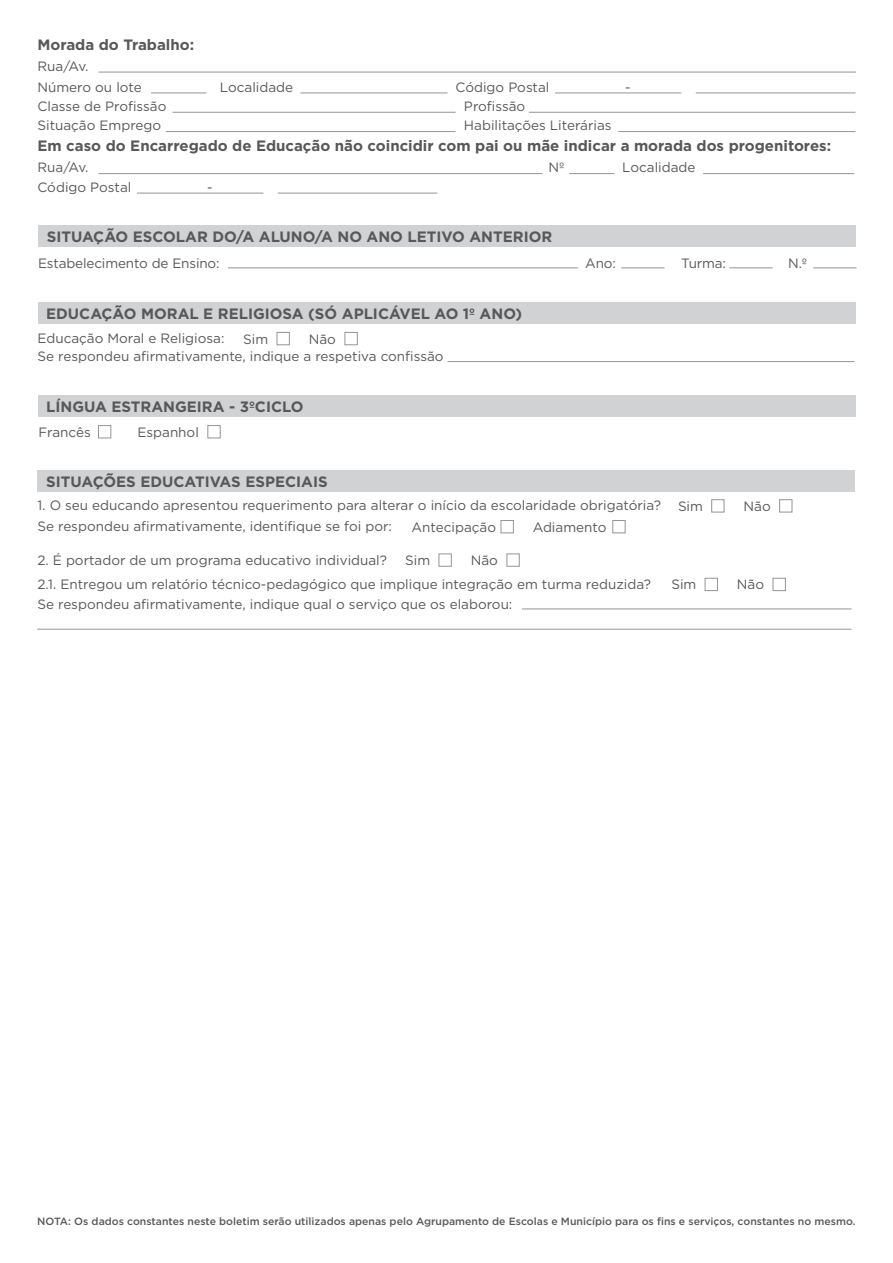
<style>
.page{position:relative;width:893px;height:1263px;background:#fff}
.page>*{position:absolute;margin:0;border:0;box-sizing:border-box;transform-origin:0 0}
.t1{font:700 15px "Gotham";color:#57585a}
.t2{font:13.5px/19.4px "Gotham";color:#57585a}
.t3{font:500 10.5px "Gotham";color:#57585a}
</style>
<div class="page">
<div style="left:38px;top:302px;width:817px;height:21px;background:#d1d2d4"></div>
<hr style="left:447px;top:361px;width:407px;height:1px;background:#939598">
<hr style="left:98px;top:72px;width:758px;height:1px;background:#939598">
<hr style="left:98px;top:173px;width:444px;height:1px;background:#939598">
<hr style="left:569px;top:173px;width:45px;height:1px;background:#939598">
<hr style="left:703px;top:173px;width:151px;height:1px;background:#939598">
<hr style="left:172px;top:112px;width:284px;height:1px;background:#939598">
<hr style="left:166px;top:131px;width:290px;height:1px;background:#939598">
<hr style="left:529px;top:112px;width:326px;height:1px;background:#939598">
<hr style="left:618px;top:131px;width:237px;height:1px;background:#939598">
<hr style="left:151px;top:93px;width:55px;height:1px;background:#939598">
<hr style="left:300px;top:93px;width:147px;height:1px;background:#939598">
<div style="left:277px;top:332px;width:13px;height:13px;border:1px solid #939598"></div>
<div style="left:345px;top:332px;width:12px;height:13px;border:1px solid #939598"></div>
<hr style="left:555px;top:93px;width:126px;height:1px;background:#939598">
<hr style="left:137px;top:193px;width:126px;height:1px;background:#939598">
<hr style="left:696px;top:93px;width:159px;height:1px;background:#939598">
<hr style="left:278px;top:193px;width:159px;height:1px;background:#939598">
<div style="left:38px;top:226px;width:818px;height:21px;background:#d1d2d4"></div>
<hr style="left:228px;top:268px;width:350px;height:1px;background:#939598">
<hr style="left:621px;top:268px;width:44px;height:1px;background:#939598">
<hr style="left:729px;top:268px;width:44px;height:1px;background:#939598">
<hr style="left:813px;top:268px;width:43px;height:1px;background:#939598">
<div style="left:38px;top:395px;width:817px;height:21px;background:#d1d2d4"></div>
<div style="left:98px;top:425px;width:13px;height:13px;border:1px solid #939598"></div>
<div style="left:208px;top:425px;width:12px;height:13px;border:1px solid #939598"></div>
<div style="left:37px;top:470px;width:818px;height:21px;background:#d1d2d4"></div>
<hr style="left:522px;top:609px;width:329px;height:1px;background:#939598">
<hr style="left:37px;top:629px;width:814px;height:1px;background:#939598">
<div style="left:711px;top:499px;width:13px;height:13px;border:1px solid #939598"></div>
<div style="left:501px;top:520px;width:12px;height:13px;border:1px solid #939598"></div>
<div style="left:439px;top:554px;width:12px;height:12px;border:1px solid #939598"></div>
<div style="left:705px;top:578px;width:13px;height:13px;border:1px solid #939598"></div>
<div style="left:779px;top:499px;width:13px;height:13px;border:1px solid #939598"></div>
<div style="left:613px;top:520px;width:12px;height:13px;border:1px solid #939598"></div>
<div style="left:773px;top:578px;width:13px;height:13px;border:1px solid #939598"></div>
<p class="t1" style="left:38px;top:34px;width:158px">Morada do Trabalho:</p>
<p class="t2" style="left:38px;top:56px;width:53px">Rua/Av.</p>
<p class="t2" style="left:38px;top:77px;width:106px">Número ou lote</p>
<p class="t2" style="left:220px;top:77px;width:75px">Localidade</p>
<p class="t2" style="left:455px;top:77px;width:95px">Código Postal</p>
<p class="t2" style="left:38px;top:96px;width:130px">Classe de Profissão<br>Situação Emprego</p>
<p class="t2" style="left:464px;top:96px;width:149px">Profissão<br>Habilitações Literárias</p>
<p class="t2" style="left:625px;top:77px;width:7px">-</p>
<p class="t1" style="left:38px;top:136px;width:795px">Em caso do Encarregado de Educação não coincidir com pai ou mãe indicar a morada dos progenitores:</p>
<p class="t2" style="left:38px;top:157px;width:53px">Rua/Av.</p>
<p class="t2" style="left:548px;top:157px;width:17px">Nº</p>
<p class="t2" style="left:622px;top:157px;width:75px">Localidade</p>
<p class="t2" style="left:37px;top:177px;width:95px">Código Postal</p>
<p class="t2" style="left:207px;top:177px;width:7px">-</p>
<p class="t1" style="left:47px;top:227px;width:507px">SITUAÇÃO ESCOLAR DO/A ALUNO/A NO ANO LETIVO ANTERIOR</p>
<p class="t2" style="left:38px;top:253px;width:183px">Estabelecimento de Ensino:</p>
<p class="t2" style="left:585px;top:253px;width:32px">Ano:</p>
<p class="t2" style="left:681px;top:253px;width:46px">Turma:</p>
<p class="t2" style="left:788px;top:253px;width:20px">N.º</p>
<p class="t1" style="left:46px;top:304px;width:478px">EDUCAÇÃO MORAL E RELIGIOSA (SÓ APLICÁVEL AO 1º ANO)</p>
<p class="t2" style="left:243px;top:329px;width:27px">Sim</p>
<p class="t2" style="left:309px;top:329px;width:29px">Não</p>
<p class="t2" style="left:38px;top:328px;width:188px">Educação Moral e Religiosa:</p>
<p class="t2" style="left:38px;top:347px;width:408px">Se respondeu afirmativamente, indique a respetiva confissão</p>
<p class="t1" style="left:46px;top:397px;width:259px">LÍNGUA ESTRANGEIRA - 3ºCICLO</p>
<p class="t2" style="left:38px;top:422px;width:54px">Francês</p>
<p class="t2" style="left:137px;top:422px;width:63px">Espanhol</p>
<p class="t1" style="left:46px;top:472px;width:283px">SITUAÇÕES EDUCATIVAS ESPECIAIS</p>
<p class="t2" style="left:37px;top:495px;width:625px;line-height:20.9px">1. O seu educando apresentou requerimento para alterar o início da escolaridade obrigatória?<br>Se respondeu afirmativamente, identifique se foi por:</p>
<p class="t2" style="left:37px;top:547px;width:615px;line-height:24.3px">2. É portador de um programa educativo individual?<br>2.1. Entregou um relatório técnico-pedagógico que implique integração em turma reduzida?</p>
<p class="t2" style="left:37px;top:594px;width:476px">Se respondeu afirmativamente, indique qual o serviço que os elaborou:</p>
<p class="t2" style="left:533px;top:517px;width:75px">Adiamento</p>
<p class="t2" style="left:412px;top:517px;width:86px">Antecipação</p>
<p class="t2" style="left:405px;top:550px;width:27px">Sim</p>
<p class="t2" style="left:471px;top:550px;width:29px">Não</p>
<p class="t2" style="left:678px;top:496px;width:27px">Sim</p>
<p class="t2" style="left:671px;top:575px;width:27px">Sim</p>
<p class="t2" style="left:743px;top:496px;width:29px">Não</p>
<p class="t2" style="left:737px;top:575px;width:29px">Não</p>
<p class="t3" style="left:37px;top:1214px;width:820px">NOTA: Os dados constantes neste boletim serão utilizados apenas pelo Agrupamento de Escolas e Município para os fins e serviços, constantes no mesmo.</p>
</div>
